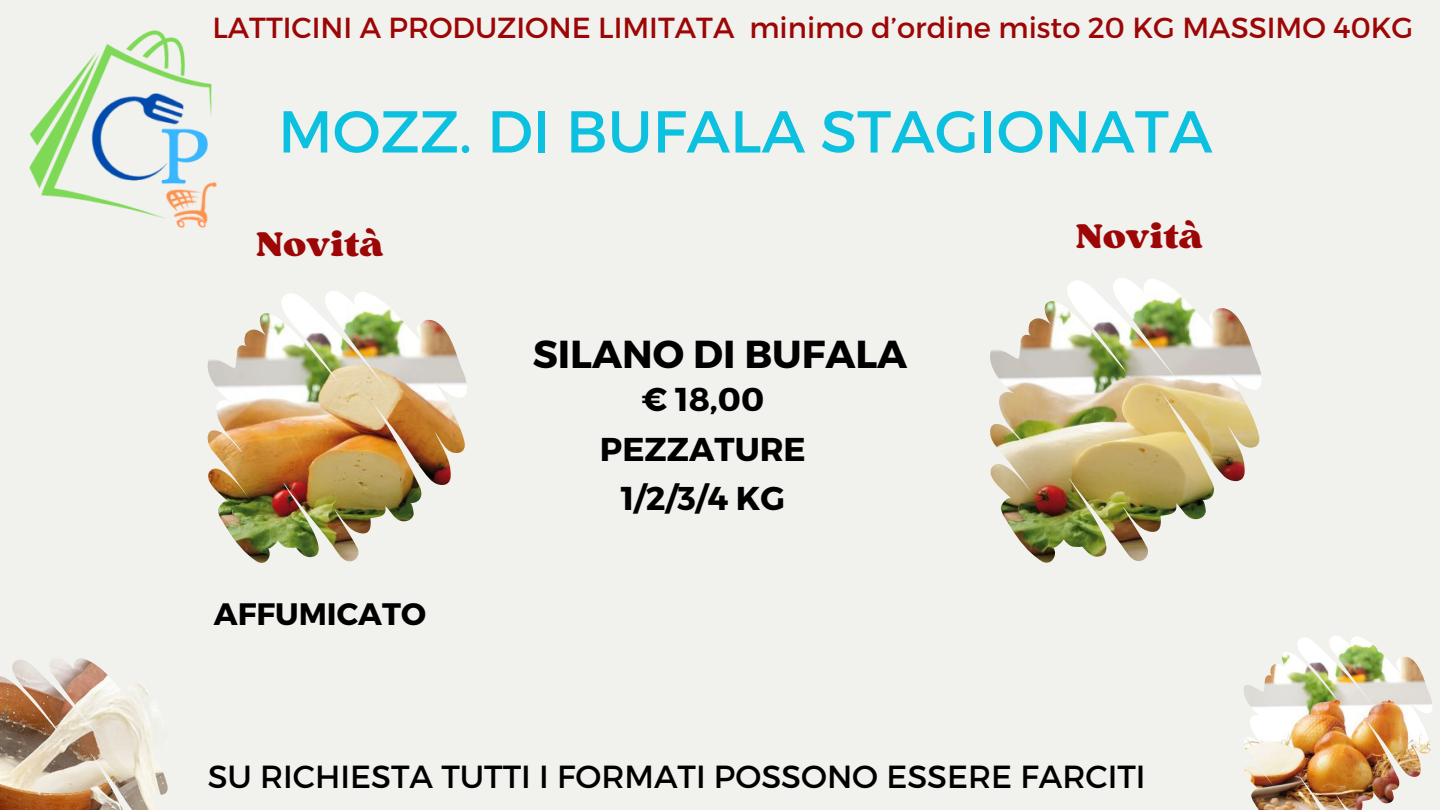
<style>
.page{position:relative;width:1440px;height:810px;background:#f1f1ed}
.page>*{position:absolute;margin:0;border:0;box-sizing:border-box;transform-origin:0 0}
.t1{font:59px "Montserrat";color:#0cc0df}
.t2{font:700 39px "Montserrat";color:#000}
.t3{font:36px "Sergio Trendy";color:#9d0606}
.t4{font:700 33px/49.5px "Montserrat";color:#000;text-align:center}
.t5{font:32px "Montserrat";color:#000}
.t6{font:700 31px "Montserrat";color:#000}
.t7{font:29px "Montserrat";color:#9d0606}
</style>
<div class="page">
<img style="left:207px;top:291px;width:260px;height:272px">
<img style="left:990px;top:278px;width:272px;height:284px">
<img style="left:1244px;top:636px;width:188px;height:174px">
<img style="left:29px;top:30px;width:188px;height:198px">
<img style="left:0;top:658px;width:168px;height:152px">
<p class="t7" style="left:212px;top:9px;width:1202px">LATTICINI A PRODUZIONE LIMITATA minimo d’ordine misto 20 KG MASSIMO 40KG</p>
<h4 class="t1" style="left:278px;top:93px;width:936px">MOZZ. DI BUFALA STAGIONATA</h4>
<p class="t3" style="left:256px;top:221px;width:129px">Novità</p>
<h4 class="t3" style="left:1076px;top:213px;width:129px">Novità</h4>
<h2 class="t2" style="left:533px;top:329px;width:376px">SILANO DI BUFALA</h2>
<h5 class="t6" style="left:214px;top:594px;width:214px">AFFUMICATO</h5>
<p class="t4" style="left:600px;top:373px;width:207px">€ 18,00<br>PEZZATURE<br>1/2/3/4 KG</p>
<h3 class="t5" style="left:208px;top:756px;width:939px">SU RICHIESTA TUTTI I FORMATI POSSONO ESSERE FARCITI</h3>
</div>
